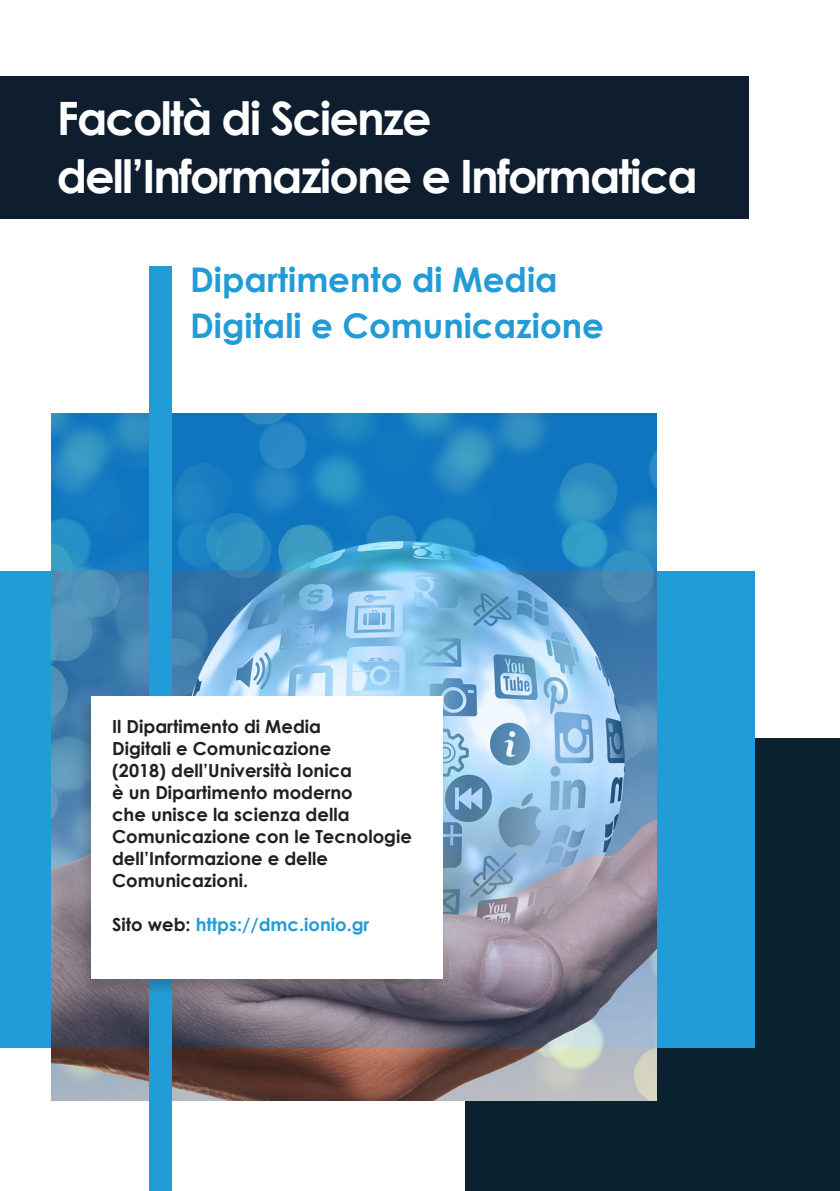
<style>
.page{position:relative;width:840px;height:1191px;background:#fff}
.page>*{position:absolute;margin:0;border:0;box-sizing:border-box;transform-origin:0 0}
.dpt_title{font:700 46px/58px "Century Gothic";letter-spacing:-.04em;color:#fff}
.dpt_title-2{font:700 34px/46px "Century Gothic";color:#229cd7}
.t1{font:700 18px/22px "Century Gothic";color:#231f20}
.t2{font:700 18px "Century Gothic";color:#229cd7}
.s1{color:#231f20}
</style>
<div class="page">
<div style="left:465px;top:738px;width:374px;height:453px;background:#0a2130"></div>
<div style="left:0;top:571px;width:754px;height:476px;background:#229cd7"></div>
<img style="left:51px;top:413px;width:605px;height:687px">
<svg style="left:51px;top:571px;width:605px;height:476px;background:#7c9bb9"></svg>
<div style="left:149px;top:266px;width:22px;height:925px;background:#229cd7"></div>
<div style="left:0;top:76px;width:747px;height:143px;background:#0e1e2f"></div>
<div style="left:75px;top:693px;width:374px;height:304px;background:#231f20;opacity:.26"></div>
<div style="left:91px;top:697px;width:351px;height:282px;background:#fff"></div>
<p class="dpt_title" style="left:57px;top:87px;width:642px">Facoltà di Scienze dell’Informazione e Informatica</p>
<p class="dpt_title-2" style="left:190px;top:255px;width:415px">Dipartimento di Media<br>Digitali e Comunicazione</p>
<p class="t1" style="left:112px;top:714px;width:301px">Il Dipartimento di Media<br>Digitali e Comunicazione<br>(2018) dell’Università Ionica<br>è un Dipartimento moderno<br>che unisce la scienza della<br>Comunicazione con le Tecnologie dell’Informazione e delle<br>Comunicazioni.</p>
<p class="t2" style="left:112px;top:911px;width:259px"><span class="s1">Sito web:</span> https://dmc.ionio.gr</p>
</div>
